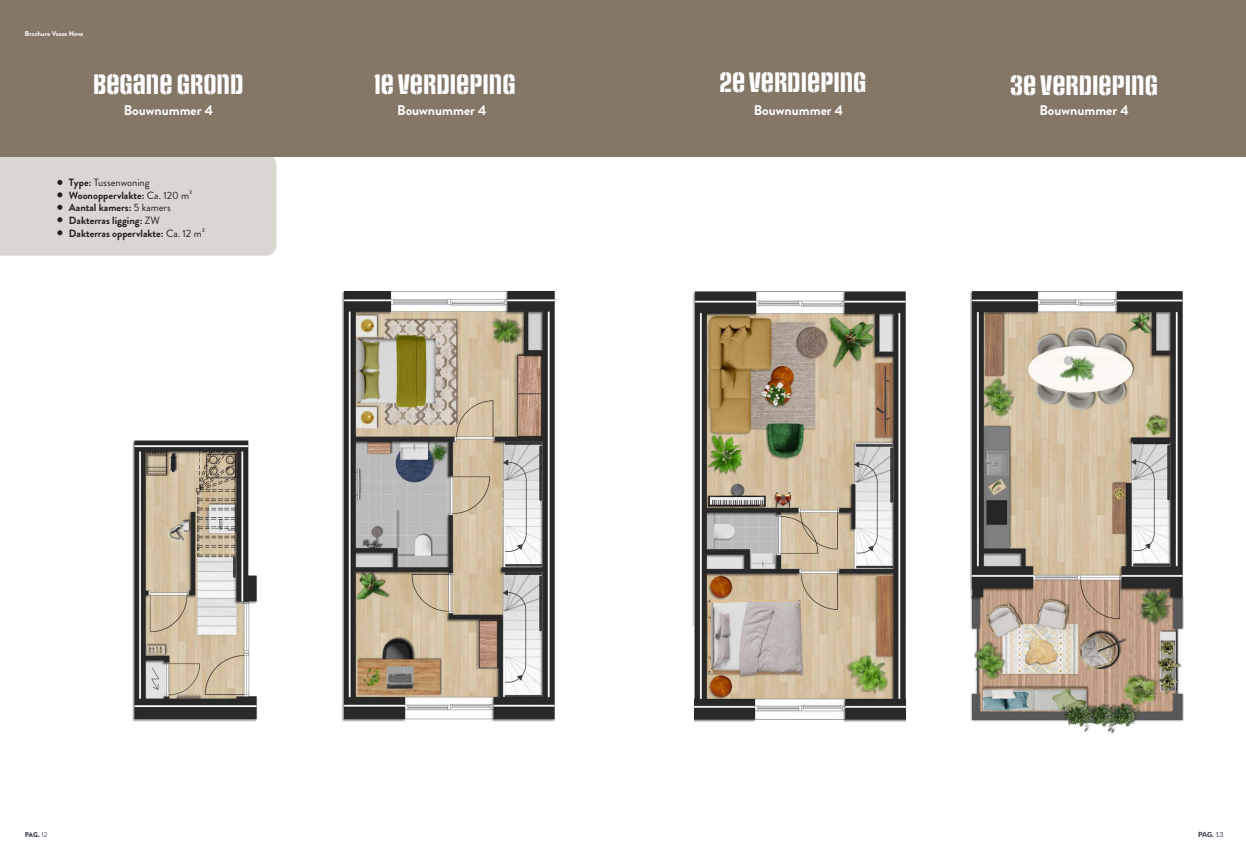
<style>
.page{position:relative;width:1246px;height:859px;background:#fff}
.page>*{position:absolute;margin:0;border:0;box-sizing:border-box;transform-origin:0 0}
.t1{font:23.62px "Social Gothic Stencil";color:#fff}
.t2{font:700 14px "Brandon Grotesque";color:#fff}
.t3{font:700 10.5px "Brandon Grotesque";color:#231f20}
.t4{font:10.5px "Brandon Grotesque";color:#231f20}
.t5{font:700 7px "Brandon Grotesque";color:#fff}
.t6{font:900 7px "Brandon Grotesque";color:#3d4455}
.t7{font:900 7px "Lato";color:#3d4455}
.s1{font-weight:700}
.s2{font-weight:400}
</style>
<div class="page">
<div style="left:0;top:0;width:1245px;height:156px;background:#857767"></div>
<div style="left:0;top:156px;width:276px;height:99px;background:#dad6d1"></div>
<img style="left:40px;top:223px;width:237px;height:499px">
<img style="left:301px;top:156px;width:287px;height:566px">
<img style="left:652px;top:156px;width:277px;height:566px">
<img style="left:929px;top:156px;width:287px;height:578px">
<svg style="left:905px;top:625px;width:59px;height:109px"></svg>
<svg style="left:652px;top:625px;width:41px;height:97px"></svg>
<p class="t5" style="left:25px;top:29px;width:60px">Brochure Vossa Nova</p>
<p class="t1" style="left:93px;top:69px;width:152px">BEGANE GROND</p>
<p class="t1" style="left:374px;top:69px;width:143px">1E VERDIEPING</p>
<p class="t2" style="left:124px;top:100px;width:91px">Bouwnummer 4</p>
<p class="t2" style="left:397px;top:100px;width:91px">Bouwnummer 4</p>
<p class="t4" style="left:69px;top:175px;width:82px"><span class="s1">Type:</span> Tussenwoning</p>
<p class="t3" style="left:69px;top:188px;width:125px">Woonoppervlakte: <span class="s2">Ca. 120 m²</span></p>
<p class="t3" style="left:69px;top:200px;width:103px">Aantal kamers: <span class="s2">5 kamers</span></p>
<p class="t3" style="left:69px;top:213px;width:92px">Dakterras ligging: <span class="s2">ZW</span></p>
<p class="t3" style="left:69px;top:225px;width:137px">Dakterras oppervlakte: <span class="s2">Ca. 12 m²</span></p>
<p class="t1" style="left:719px;top:67px;width:148px">2E VERDIEPING</p>
<p class="t1" style="left:1010px;top:70px;width:149px">3E VERDIEPING</p>
<p class="t2" style="left:753px;top:100px;width:91px">Bouwnummer 4</p>
<p class="t2" style="left:1039px;top:100px;width:91px">Bouwnummer 4</p>
<p class="t6" style="left:25px;top:829px;width:24px">PAG. <span class="s2">12</span></p>
<p class="t7" style="left:1197px;top:829px;width:27px">PAG. <span class="s2">13</span></p>
</div>
